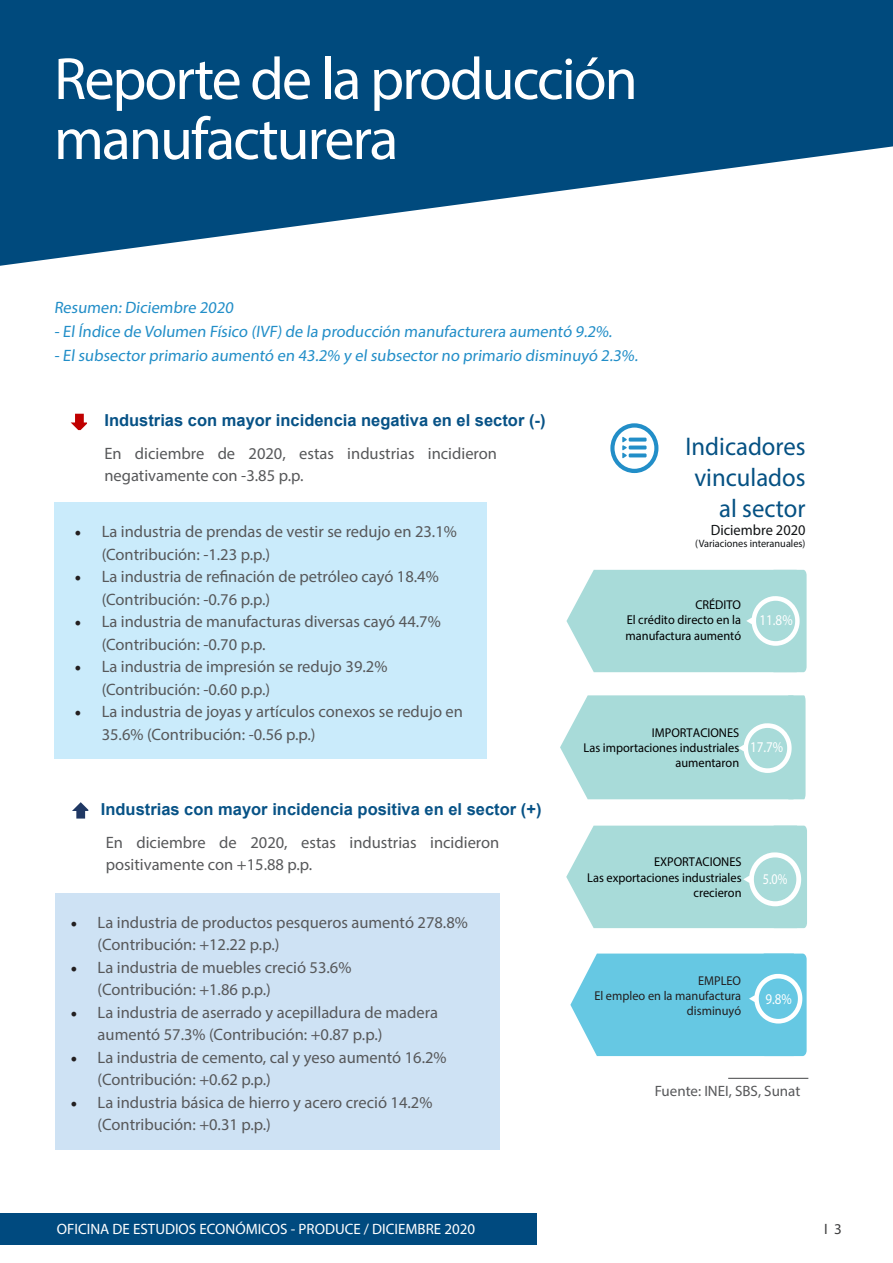
<style>
.page{position:relative;width:893px;height:1263px;background:#fff}
.page>*{position:absolute;margin:0;border:0;box-sizing:border-box;transform-origin:0 0}
.t1{font:60px/60px "Myriad Pro";letter-spacing:-.035em;color:#fff}
.t2{font:700 25.65px/30.8px "Pluto Sans Cond";color:#055183;text-align:right}
.t3{font:16.5px/22.5px "Myriad Pro";color:#57585a}
.t4{font:16.5px "Myriad Pro";color:#228ec8}
.t5{font:700 16.5px "Arial";color:#075286}
.t6{font:15px "Myriad Pro";color:#fff}
.t7{font:15px "Myriad Pro";color:#57585a}
.t8{font:15px "Myriad Pro";color:#3e3e3f}
.t9{font:700 14.85px "Pluto Sans Cond";color:#fff;scale:.87 1}
.t10{font:700 14.85px "Pluto Sans Cond";color:#111416}
.t11{font:700 14.85px "Pluto Sans Cond";color:#fff;scale:.82 1}
.t12{font:700 12.75px/15.3px "Pluto Sans Cond";color:#000001;text-align:justify}
.t13{font:12.75px/15.3px "Pluto Sans Cond";color:#000001;text-align:right}
.t14{font:700 12.75px/15.3px "Pluto Sans Cond";color:#231f20;text-align:right}
.t15{font:300 10.65px "Pluto Sans Cond";color:#111416}
.s1{font-family:"Minion Pro";font-size:18px;color:#231f20}
.s2{font-weight:400}
.s3{font-weight:700}
</style>
<div class="page">
<div style="left:0;top:1213px;width:536px;height:32px;background:#004a7f"></div>
<svg style="left:0;top:0;width:893px;height:266px;fill:#004a7d"></svg>
<svg style="left:612px;top:425px;width:44px;height:46px"></svg>
<div style="left:610px;top:423px;width:48px;height:50px;border:4px solid #228ec8;border-radius:50%"></div>
<svg style="left:622px;top:437px;width:25px;height:21px"></svg>
<svg style="left:566px;top:826px;width:241px;height:102px;background:#afdedc"></svg>
<svg style="left:566px;top:570px;width:241px;height:102px;background:#afdedc"></svg>
<svg style="left:560px;top:695px;width:245px;height:104px;background:#afdedc"></svg>
<svg style="left:570px;top:953px;width:237px;height:103px;background:#74cde5"></svg>
<hr style="left:728px;top:1078px;width:80px;height:1px;background:#57585a">
<div style="left:55px;top:893px;width:445px;height:256px;background:#cee2f4"></div>
<svg style="left:72px;top:802px;width:16px;height:16px"></svg>
<svg style="left:71px;top:414px;width:16px;height:16px"></svg>
<div style="left:55px;top:503px;width:432px;height:256px;background:#caebfb"></div>
<p class="t1" style="left:54px;top:48px;width:585px">Reporte de la producción manufacturera</p>
<p class="t4" style="left:54px;top:297px;width:183px">Resumen: Diciembre 2020</p>
<p class="t4" style="left:54px;top:321px;width:562px">- El Índice de Volumen Físico (IVF) de la producción manufacturera aumentó 9.2%.</p>
<p class="t4" style="left:54px;top:345px;width:588px">- El subsector primario aumentó en 43.2% y el subsector no primario disminuyó 2.3%.</p>
<p class="t5" style="left:104px;top:409px;width:443px">Industrias con mayor incidencia negativa en el sector (-)</p>
<p class="t3" style="left:104px;top:442px;width:394px">En diciembre de 2020, estas industrias incidieron negativamente con -3.85 p.p.</p>
<p class="t3" style="left:102px;top:520px;width:357px;text-indent:-27px"><span class="s1">•</span> La industria de prendas de vestir se redujo en 23.1% (Contribución: -1.23 p.p.)</p>
<p class="t3" style="left:102px;top:565px;width:339px;text-indent:-27px"><span class="s1">•</span> La industria de refinación de petróleo cayó 18.4% (Contribución: -0.76 p.p.)</p>
<p class="t3" style="left:102px;top:610px;width:341px;text-indent:-27px"><span class="s1">•</span> La industria de manufacturas diversas cayó 44.7% (Contribución: -0.70 p.p.</p>
<p class="t3" style="left:102px;top:655px;width:287px;text-indent:-27px"><span class="s1">•</span> La industria de impresión se redujo 39.2% (Contribución: -0.60 p.p.)</p>
<p class="t3" style="left:102px;top:700px;width:363px;text-indent:-27px"><span class="s1">•</span> La industria de joyas y artículos conexos se redujo en<br>35.6% (Contribución: -0.56 p.p.)</p>
<p class="t5" style="left:101px;top:797px;width:442px">Industrias con mayor incidencia positiva en el sector (+)</p>
<p class="t3" style="left:106px;top:831px;width:395px">En diciembre de 2020, estas industrias incidieron positivamente con +15.88 p.p.</p>
<p class="t3" style="left:98px;top:911px;width:372px;text-indent:-27px"><span class="s1">•</span> La industria de productos pesqueros aumentó 278.8% (Contribución: +12.22 p.p.)</p>
<p class="t3" style="left:98px;top:956px;width:255px;text-indent:-27px"><span class="s1">•</span> La industria de muebles creció 53.6% (Contribución: +1.86 p.p.)</p>
<p class="t3" style="left:98px;top:1001px;width:342px;text-indent:-27px"><span class="s1">•</span> La industria de aserrado y acepilladura de madera aumentó 57.3% (Contribución: +0.87 p.p.)</p>
<p class="t3" style="left:98px;top:1046px;width:351px;text-indent:-27px"><span class="s1">•</span> La industria de cemento, cal y yeso aumentó 16.2% (Contribución: +0.62 p.p.)</p>
<p class="t3" style="left:98px;top:1091px;width:336px;text-indent:-27px"><span class="s1">•</span> La industria básica de hierro y acero creció 14.2% (Contribución: +0.31 p.p.)</p>
<p class="t2" style="left:685px;top:431px;width:122px">Indicadores vinculados al sector</p>
<p class="t10" style="left:711px;top:520px;width:96px">Diciembre 2020</p>
<p class="t15" style="left:695px;top:537px;width:112px">(Variaciones interanuales)</p>
<p class="t12" style="left:625px;top:597px;width:117px;text-indent:70px">CRÉDITO El crédito directo en la manufactura aumentó</p>
<p class="t9" style="left:759px;top:611px;width:40px">11.8%</p>
<p class="t12" style="left:584px;top:724px;width:157px;text-align:right">IMPORTACIONES<br>Las importaciones industriales <span class="s2">aumentaron</span></p>
<p class="t9" style="left:750px;top:738px;width:40px">17.7%</p>
<p class="t13" style="left:587px;top:854px;width:156px"><span class="s3">EXPORTACIONES<br></span>Las exportaciones industriales crecieron</p>
<p class="t11" style="left:763px;top:870px;width:32px">5.0%</p>
<p class="t14" style="left:594px;top:972px;width:148px">EMPLEO<br>El empleo en la manufactura <span class="s2">disminuyó</span></p>
<p class="t9" style="left:765px;top:990px;width:32px">9.8%</p>
<p class="t7" style="left:655px;top:1082px;width:147px">Fuente: INEI, SBS, Sunat</p>
<p class="t6" style="left:57px;top:1220px;width:420px">OFICINA DE ESTUDIOS ECONÓMICOS - PRODUCE / DICIEMBRE 2020</p>
<p class="t8" style="left:824px;top:1220px;width:19px">I 3</p>
</div>
